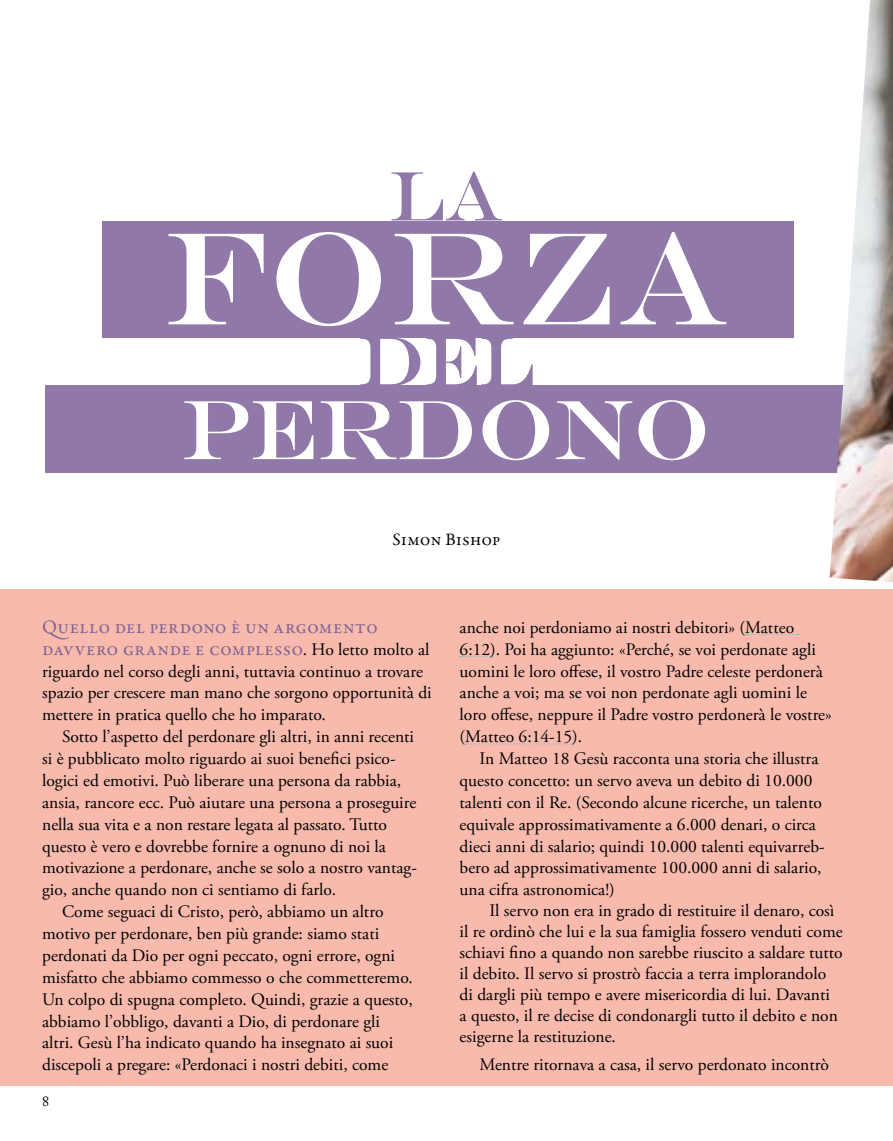
<style>
.page{position:relative;width:893px;height:1141px;background:#fff}
.page>*{position:absolute;margin:0;border:0;box-sizing:border-box;transform-origin:0 0}
.t1{font:132.65px "Engravers";letter-spacing:-.01em;color:#fff;scale:.96 1}
.t2{font:84.7px "Engravers";letter-spacing:-.01em;color:#fff;scale:.96 1}
.t3{font:70.35px "Engravers";color:#9078a8;scale:.96 1}
.t4{font:19.25px/21.9px "Garamond Premr Pro";letter-spacing:.015em;color:#7c6394}
.t5{font:17.5px/21.9px "Adobe Garamond Pro";color:#000}
.t6{font:17.5px "Garamond Premr Pro";letter-spacing:.015em;color:#000}
.t7{font:14px "Adobe Caslon Pro";color:#000}
.s1{font-family:"Adobe Garamond Pro";font-size:17.5px;color:#000}
</style>
<div class="page">
<div style="left:45px;top:385px;width:806px;height:88px;background:#9078a8"></div>
<div style="left:0;top:589px;width:893px;height:496px;background:#f7baac"></div>
<div style="left:103px;top:221px;width:691px;height:116px;background:#9078a8"></div>
<img style="left:830px;top:0;width:63px;height:582px">
<svg style="left:746px;top:634px;width:53px;height:1px"></svg>
<svg style="left:460px;top:656px;width:31px;height:1px"></svg>
<svg style="left:466px;top:743px;width:107px;height:1px"></svg>
<h3 class="t3" style="left:389px;top:155px;width:120px">La</h3>
<h1 class="t1" style="left:164px;top:200px;width:591px">FORZA</h1>
<h3 class="t3" style="left:358px;top:320px;width:186px">DEL</h3>
<h2 class="t2" style="left:182px;top:380px;width:552px">PERDONO</h2>
<p class="t6" style="left:393px;top:529px;width:109px">Simon Bishop</p>
<p class="t4" style="left:42px;top:616px;width:389px">Quello del perdono è un argomento davvero grande e complesso<span class="s1">. Ho letto molto al</span></p>
<p class="t5" style="left:42px;top:661px;width:391px">riguardo nel corso degli anni, tuttavia continuo a trovare spazio per crescere man mano che sorgono opportunità di mettere in pratica quello che ho imparato.</p>
<p class="t5" style="left:62px;top:726px;width:354px">Sotto l’aspetto del perdonare gli altri, in anni recenti</p>
<p class="t5" style="left:42px;top:748px;width:355px">si è pubblicato molto riguardo ai suoi benefici psico-</p>
<p class="t5" style="left:42px;top:770px;width:361px">logici ed emotivi. Può liberare una persona da rabbia,</p>
<p class="t5" style="left:42px;top:792px;width:376px">ansia, rancore ecc. Può aiutare una persona a proseguire</p>
<p class="t5" style="left:42px;top:814px;width:346px">nella sua vita e a non restare legata al passato. Tutto</p>
<p class="t5" style="left:42px;top:836px;width:345px">questo è vero e dovrebbe fornire a ognuno di noi la</p>
<p class="t5" style="left:42px;top:858px;width:376px">motivazione a perdonare, anche se solo a nostro vantag-</p>
<p class="t5" style="left:42px;top:879px;width:295px">gio, anche quando non ci sentiamo di farlo.</p>
<p class="t5" style="left:62px;top:901px;width:323px">Come seguaci di Cristo, però, abbiamo un altro</p>
<p class="t5" style="left:42px;top:923px;width:339px">motivo per perdonare, ben più grande: siamo stati</p>
<p class="t5" style="left:42px;top:945px;width:354px">perdonati da Dio per ogni peccato, ogni errore, ogni</p>
<p class="t5" style="left:42px;top:967px;width:372px">misfatto che abbiamo commesso o che commetteremo.</p>
<p class="t5" style="left:42px;top:989px;width:372px">Un colpo di spugna completo. Quindi, grazie a questo,</p>
<p class="t5" style="left:42px;top:1011px;width:339px">abbiamo l’obbligo, davanti a Dio, di perdonare gli</p>
<p class="t5" style="left:42px;top:1033px;width:353px">altri. Gesù l’ha indicato quando ha insegnato ai suoi</p>
<p class="t5" style="left:42px;top:1054px;width:348px">discepoli a pregare: «Perdonaci i nostri debiti, come</p>
<p class="t7" style="left:42px;top:1093px;width:8px">8</p>
<p class="t5" style="left:460px;top:617px;width:374px">anche noi perdoniamo ai nostri debitori» (Matteo 6:12). Poi ha aggiunto: «Perché, se voi perdonate agli uomini le loro offese, il vostro Padre celeste perdonerà anche a voi; ma se voi non perdonate agli uomini le loro offese, neppure il Padre vostro perdonerà le vostre» (Matteo 6:14-15).</p>
<p class="t5" style="left:460px;top:748px;width:367px;text-indent:20px">In Matteo 18 Gesù racconta una storia che illustra questo concetto: un servo aveva un debito di 10.000 talenti con il Re. (Secondo alcune ricerche, un talento equivale approssimativamente a 6.000 denari, o circa dieci anni di salario; quindi 10.000 talenti equivarreb&shy;bero ad approssimativamente 100.000 anni di salario, una cifra astronomica!)</p>
<p class="t5" style="left:460px;top:901px;width:385px;line-height:21px;text-indent:30px">Il servo non era in grado di restituire il denaro, così il re ordinò che lui e la sua famiglia fossero venduti come schiavi fino a quando non sarebbe riuscito a saldare tutto il debito. Il servo si prostrò faccia a terra implorandolo di dargli più tempo e avere misericordia di lui. Davanti<br>a questo, il re decise di condonargli tutto il debito e non esigerne la restituzione.</p>
<p class="t5" style="left:479px;top:1054px;width:351px">Mentre ritornava a casa, il servo perdonato incontrò</p>
</div>
